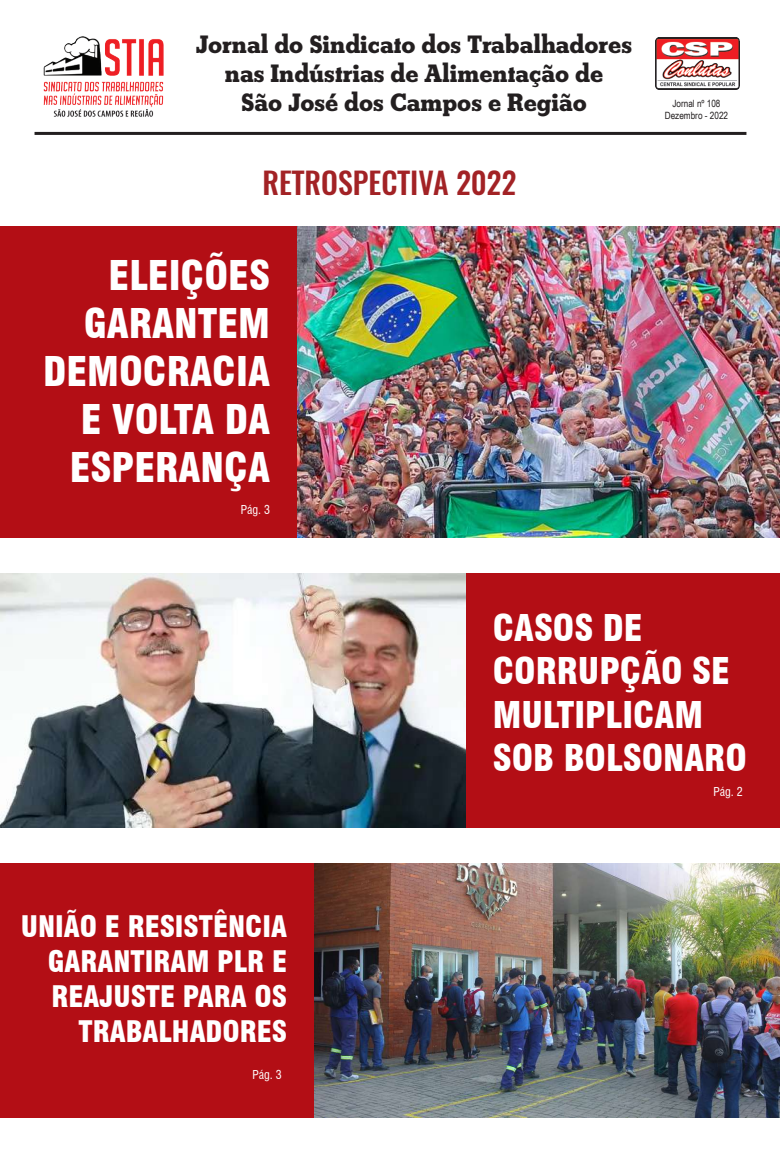
<style>
.page{position:relative;width:780px;height:1163px;background:#fff}
.page>*{position:absolute;margin:0;border:0;box-sizing:border-box;transform-origin:0 0}
.t1{font:900 condensed 40px/48px "Swiss 721 BT";color:#fff;text-align:right}
.t2{font:900 condensed 36px/43.2px "Swiss 721 BT";color:#fff}
.t3{font:500 30px "Oswald";color:#a22225}
.t4{font:900 condensed 29px/34.8px "Swiss 721 BT";color:#fff;text-align:right}
.t5{font:700 24px/28.8px "Hunter W00";color:#231f20;text-align:center}
.t6{font:condensed 12px "Swiss 721 BT";color:#fff}
.t7{font:10px/12px "Arial Narrow";color:#231f20;text-align:center}
</style>
<div class="page">
<img style="left:43px;top:36px;width:121px;height:81px">
<img style="left:655px;top:37px;width:84px;height:52px">
<img style="left:296px;top:226px;width:484px;height:311px">
<hr style="left:35px;top:132px;width:711px;height:3px;background:#231f20">
<div style="left:0;top:226px;width:296px;height:311px;background:#b30e15"></div>
<img style="left:0;top:573px;width:467px;height:254px">
<div style="left:467px;top:573px;width:313px;height:254px;background:#b30e15"></div>
<img style="left:313px;top:863px;width:467px;height:254px">
<div style="left:0;top:863px;width:313px;height:254px;background:#b30e15"></div>
<p class="t5" style="left:196px;top:30px;width:437px">Jornal do Sindicato dos Trabalhadores nas Indústrias de Alimentação de<br>São José dos Campos e Região</p>
<p class="t3" style="left:262px;top:162px;width:255px">RETROSPECTIVA 2022</p>
<h1 class="t1" style="left:43px;top:251px;width:228px">ELEIÇÕES<br>GARANTEM<br>DEMOCRACIA<br>E VOLTA DA<br>ESPERANÇA</h1>
<p class="t6" style="left:241px;top:502px;width:31px">Pág. 3</p>
<p class="t7" style="left:664px;top:97px;width:65px">Jornal nº 108<br>Dezembro - 2022</p>
<h2 class="t2" style="left:492px;top:606px;width:255px">CASOS DE<br>CORRUPÇÃO SE<br>MULTIPLICAM<br>SOB BOLSONARO</h2>
<p class="t4" style="left:21px;top:909px;width:268px">UNIÃO E RESISTÊNCIA<br>GARANTIRAM PLR E<br>REAJUSTE PARA OS<br>TRABALHADORES</p>
<p class="t6" style="left:252px;top:1067px;width:31px">Pág. 3</p>
<p class="t6" style="left:713px;top:784px;width:31px">Pág. 2</p>
</div>
